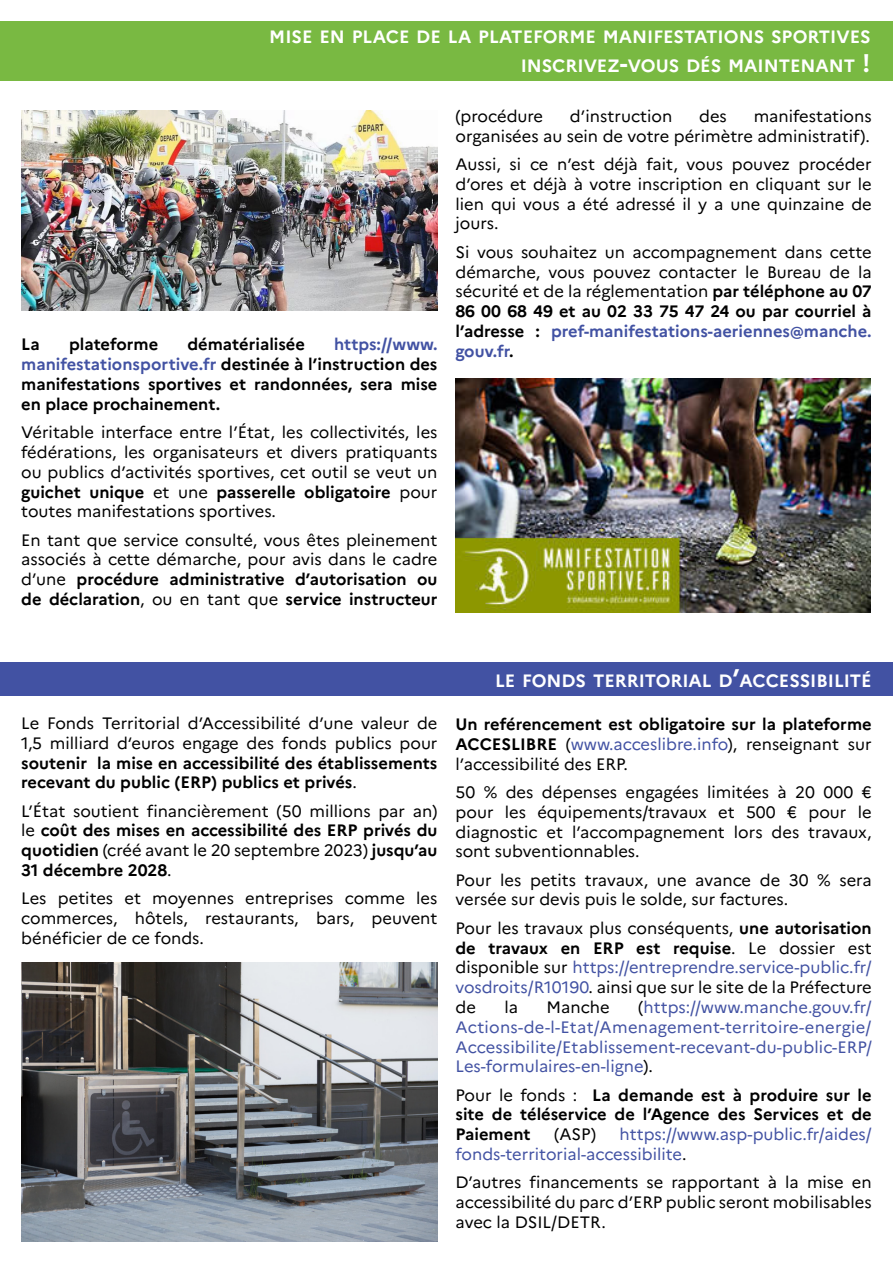
<style>
.page{position:relative;width:893px;height:1263px;background:#fff}
.page>*{position:absolute;margin:0;border:0;box-sizing:border-box;transform-origin:0 0}
.t1{font:700 17.85px "Marianne";color:#fff}
.t2{font:16.5px/19.8px "Marianne";color:#000;text-align:justify}
.t3{font:700 16.5px/19.8px "Marianne";color:#000;text-align:justify}
.t4{font:16.5px/19.8px "Marianne";color:#4252a3;text-align:justify}
.s1{font-size:25.5px}
.s2{color:#4252a3}
.s3{font-weight:700}
.s4{font-weight:700;color:#4252a3}
.s5{font-weight:400}
.s6{font-weight:400;color:#4252a3}
.s7{color:#000}
</style>
<div class="page">
<div style="left:0;top:662px;width:893px;height:33px;background:#4252a3"></div>
<div style="left:0;top:21px;width:893px;height:60px;background:#79b942"></div>
<img style="left:455px;top:378px;width:415px;height:234px">
<img style="left:21px;top:111px;width:416px;height:200px">
<img style="left:21px;top:962px;width:416px;height:280px">
<p class="t1" style="left:269px;top:26px;width:301px">MISE EN PLACE DE LA PLATEFORME</p>
<p class="t1" style="left:603px;top:26px;width:269px">MANIFESTATIONS SPORTIVES</p>
<p class="t1" style="left:521px;top:55px;width:351px">INSCRIVEZ<span class="s1">-</span>VOUS DÉS MAINTE NANT <span class="s1">!</span></p>
<p class="t3" style="left:21px;top:335px;width:20px">La</p>
<p class="t3" style="left:69px;top:335px;width:91px">plateforme</p>
<p class="t3" style="left:187px;top:335px;width:119px">dématérialisée</p>
<p class="t3" style="left:21px;top:335px;width:418px;text-indent:313px"><span class="s2">https://www. manifestationsportive.fr</span> destinée à l’instruction des manifestations sportives et randonnées, sera mise en place prochainement.</p>
<p class="t2" style="left:21px;top:422px;width:418px">Véritable interface entre l’État, les collectivités, les fédérations, les organisateurs et divers pratiquants ou publics d’activités sportives, cet outil se veut un <span class="s3">guichet unique</span> et une <span class="s3">passerelle obligatoire</span> pour toutes manifestations sportives.</p>
<p class="t2" style="left:21px;top:530px;width:418px">En tant que service consulté, vous êtes pleinement associés à cette démarche, pour avis dans le cadre d’une <span class="s3">procédure administrative d’autorisation ou de déclaration</span>, ou en tant que <span class="s3">service instructeur</span></p>
<p class="t2" style="left:455px;top:106px;width:418px;text-align:right">manifestations<br>organisées au sein de votre périmètre administratif).</p>
<p class="t2" style="left:455px;top:154px;width:418px">Aussi, si ce n’est déjà fait, vous pouvez procéder d’ores et déjà à votre inscription en cliquant sur le lien qui vous a été adressé il y a une quinzaine de jours.</p>
<p class="t2" style="left:455px;top:242px;width:418px">Si vous souhaitez un accompagnement dans cette démarche, vous pouvez contacter le Bureau de la sécurité et de la réglementation <span class="s3">par téléphone au 07<br>86 00 68 49 et au 02 33 75 47 24 ou par courriel à l’adresse :</span> <span class="s4">pref-manifestations-aeriennes@manche. gouv.fr</span><span class="s3">.</span></p>
<p class="t2" style="left:455px;top:106px;width:89px">(procédure</p>
<p class="t2" style="left:570px;top:106px;width:104px">d’instruction</p>
<p class="t2" style="left:699px;top:106px;width:29px">des</p>
<p class="t2" style="left:21px;top:713px;width:418px">Le Fonds Territorial d’Accessibilité d’une valeur de 1,5 milliard d‘euros engage des fonds publics pour <span class="s3">soutenir la mise en accessibilité des établissements recevant du public (ERP) publics et privés</span>.</p>
<p class="t2" style="left:21px;top:801px;width:418px">L’État soutient financièrement (50 millions par an) le <span class="s3">coût des mises en accessibilité des ERP privés du quotidien</span> (créé avant le 20 septembre 2023) <span class="s3">jusqu’au 31 décembre 2028</span>.</p>
<p class="t2" style="left:21px;top:888px;width:418px">Les petites et moyennes entreprises comme les commerces, hôtels, restaurants, bars, peuvent bénéficier de ce fonds.</p>
<p class="t1" style="left:495px;top:669px;width:111px">LE FONDS TERR</p>
<p class="t1" style="left:639px;top:669px;width:127px">ITORIAL D<span class="s1">’</span>ACCE</p>
<p class="t1" style="left:789px;top:669px;width:72px">SSIBILITÉ</p>
<p class="t3" style="left:455px;top:714px;width:418px">Un reférencement est obligatoire sur la plateforme ACCESLIBRE <span class="s5">(</span><span class="s6">www.acceslibre.info</span><span class="s5">), renseignant sur l’accessibilité des ERP.</span></p>
<p class="t2" style="left:455px;top:782px;width:418px">50 % des dépenses engagées limitées à 20 000 € pour les équipements/travaux et 500 € pour le diagnostic et l’accompagnement lors des travaux, sont subventionnables.</p>
<p class="t2" style="left:455px;top:870px;width:418px">Pour les petits travaux, une avance de 30 % sera versée sur devis puis le solde, sur factures.</p>
<p class="t2" style="left:455px;top:918px;width:418px">Pour les travaux plus conséquents, <span class="s3">une autorisation de travaux en ERP est requise</span>. Le dossier est disponible sur <span class="s2">https://entreprendre.service-public.fr/ vosdroits/R10190</span>. ainsi que sur le site de la Préfecture de</p>
<p class="t4" style="left:455px;top:997px;width:418px;text-indent:183px"><span class="s7">(</span>https://www.manche.gouv.fr/ Actions-de-l-Etat/Amenagement-territoire-energie/ Accessibilite/Etablissement-recevant-du-public-ERP/ Les-formulaires-en-ligne<span class="s7">).</span></p>
<p class="t3" style="left:455px;top:1085px;width:418px"><span class="s5">Pour le fonds :</span> La demande est à produire sur le site de téléservice de l’Agence des Services et de Paiement</p>
<p class="t2" style="left:504px;top:997px;width:15px">la</p>
<p class="t2" style="left:547px;top:997px;width:65px">Manche</p>
<p class="t4" style="left:455px;top:1124px;width:418px;text-indent:164px">https://www.asp-public.fr/aides/ fonds-territorial-accessibilite<span class="s7">.</span></p>
<p class="t2" style="left:455px;top:1172px;width:418px">D’autres financements se rapportant à la mise en accessibilité du parc d’ERP public seront mobilisables avec la DSIL/DETR.</p>
<p class="t2" style="left:554px;top:1124px;width:43px">(ASP)</p>
</div>
